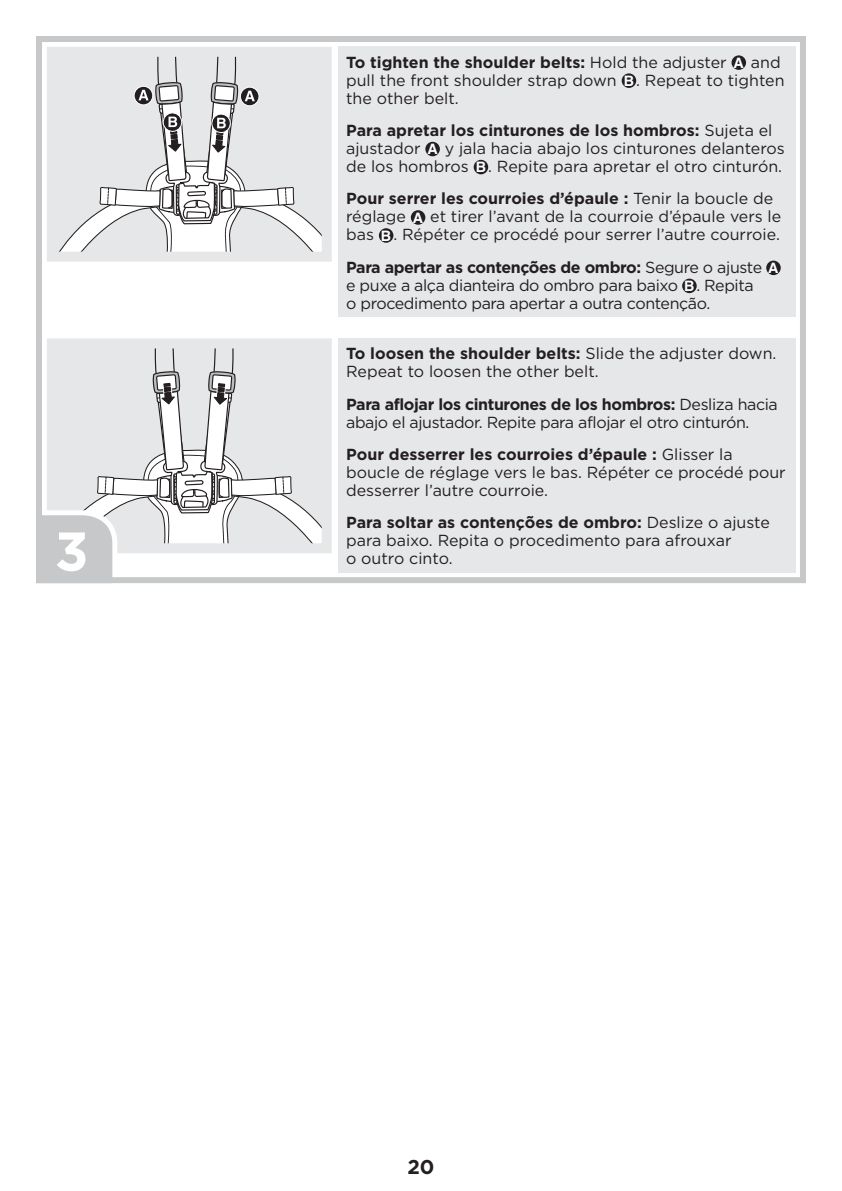
<style>
.page{position:relative;width:842px;height:1191px;background:#fff}
.page>*{position:absolute;margin:0;border:0;box-sizing:border-box;transform-origin:0 0}
.t1{font:700 54.6px "Gotham";color:#fff}
.t2{font:700 20px "Gotham";color:#231f20}
.t3{font:16px/18px "Gotham";color:#231f20}
.t4{font:16px/18px "Gotham";letter-spacing:-.025em;color:#231f20}
.s1{font-weight:700}
.s2{font-family:"Helvetica LT Std";font-weight:700;font-size:14.4px;color:#fff}
</style>
<div class="page">
<svg style="left:58px;top:58px;width:263px;height:193px"></svg>
<div style="left:47px;top:47px;width:285px;height:215px;border:10px solid #e6e7e9"></div>
<div style="left:47px;top:338px;width:285px;height:215px;border:10px solid #e6e7e9"></div>
<svg style="left:36px;top:343px;width:290px;height:241px"></svg>
<div style="left:36px;top:36px;width:770px;height:547px;border:6px solid #c7c8ca"></div>
<div style="left:338px;top:47px;width:457px;height:270px;background:#e6e7e9"></div>
<div style="left:731px;top:55px;width:15px;height:15px;background:#231f20;border-radius:50%"></div>
<div style="left:621px;top:73px;width:15px;height:15px;background:#231f20;border-radius:50%"></div>
<div style="left:425px;top:142px;width:15px;height:14px;background:#231f20;border-radius:50%"></div>
<div style="left:474px;top:160px;width:14px;height:14px;background:#231f20;border-radius:50%"></div>
<div style="left:411px;top:210px;width:14px;height:15px;background:#231f20;border-radius:50%"></div>
<div style="left:379px;top:228px;width:14px;height:15px;background:#231f20;border-radius:50%"></div>
<div style="left:766px;top:261px;width:14px;height:14px;background:#231f20;border-radius:50%"></div>
<div style="left:682px;top:279px;width:14px;height:14px;background:#231f20;border-radius:50%"></div>
<div style="left:338px;top:338px;width:457px;height:234px;background:#e6e7e9"></div>
<h1 class="t1" style="left:55px;top:532px;width:35px">3</h1>
<p class="t3" style="left:346px;top:54px;width:440px"><span class="s1">To tighten the shoulder belts:</span> Hold the adjuster <span class="s2">A</span> and pull the front shoulder strap down <span class="s2">B</span> . Repeat to tighten the other belt.</p>
<p class="t3" style="left:346px;top:123px;width:440px"><span class="s1">Para apretar los cinturones de los hombros:</span> Sujeta el ajustador <span class="s2">A</span> y jala hacia abajo los cinturones delanteros de los hombros <span class="s2">B</span> . Repite para apretar el otro cinturón.</p>
<p class="t3" style="left:346px;top:191px;width:436px"><span class="s1">Pour serrer les courroies d’épaule :</span> Tenir la boucle de réglage <span class="s2">A</span> et tirer l’avant de la courroie d’épaule vers le bas <span class="s2">B</span> . Répéter ce procédé pour serrer l’autre courroie.</p>
<p class="t4" style="left:346px;top:259px;width:434px"><span class="s1">Para apertar as contenções de ombro:</span> Segure o ajuste <span class="s2">A </span>e puxe a alça dianteira do ombro para baixo <span class="s2">B</span>. Repita<br>o procedimento para apertar a outra contenção.</p>
<p class="t3" style="left:346px;top:346px;width:432px"><span class="s1">To loosen the shoulder belts:</span> Slide the adjuster down.<br>Repeat to loosen the other belt.</p>
<p class="t4" style="left:346px;top:396px;width:433px"><span class="s1">Para aflojar los cinturones de los hombros:</span> Desliza hacia abajo el ajustador. Repite para aflojar el otro cinturón.</p>
<p class="t3" style="left:346px;top:447px;width:441px"><span class="s1">Pour desserrer les courroies d’épaule :</span> Glisser la boucle de réglage vers le bas. Répéter ce procédé pour desserrer l’autre courroie.</p>
<p class="t3" style="left:346px;top:515px;width:425px"><span class="s1">Para soltar as contenções de ombro:</span> Deslize o ajuste para baixo. Repita o procedimento para afrouxar<br>o outro cinto.</p>
<p class="t2" style="left:407px;top:1160px;width:29px">20</p>
</div>
